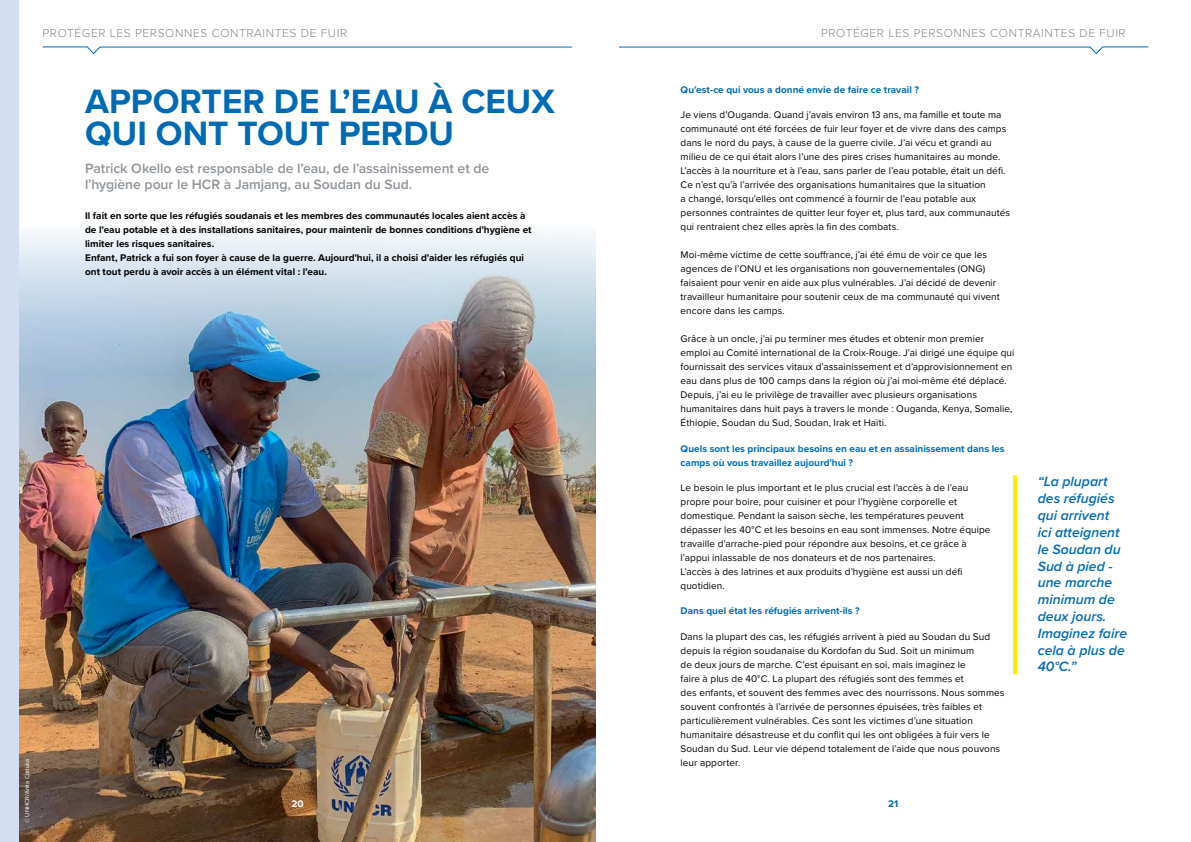
<style>
.page{position:relative;width:1191px;height:842px;background:#fff}
.page>*{position:absolute;margin:0;border:0;box-sizing:border-box;transform-origin:0 0}
.t1{font:700 35px/32px "Proxima Nova";color:#006ab4}
.t2{font:italic 600 14px/16.8px "Proxima Nova";color:#006ab4}
.t3{font:600 14px/16px "Proxima Nova";letter-spacing:-.005em;color:#8f9499}
.t4{font:300 12px "Proxima Nova";letter-spacing:.05em;color:#878787}
.t5{font:10px/14px "Proxima Nova";letter-spacing:.005em;color:#000}
.t6{font:700 10px/14px "Proxima Nova";letter-spacing:.005em;color:#000}
.t7{font:700 10px/14px "Proxima Nova";letter-spacing:.005em;color:#006ab4}
.t8{font:700 10px "Proxima Nova";color:#fff}
.t9{font:6px "Proxima Nova";color:#fff}
</style>
<div class="page">
<img style="left:19px;top:233px;width:576px;height:609px">
<hr style="left:1013px;top:475px;width:4px;height:199px;background:#ffea00">
<div style="left:16px;top:750px;width:22px;height:81px;background:#000;opacity:.12"></div>
<svg style="left:619px;top:47px;width:529px;height:7px"></svg>
<svg style="left:42px;top:47px;width:530px;height:7px"></svg>
<div style="left:0;top:0;width:19px;height:842px;background:#d3def2"></div>
<p class="t4" style="left:43px;top:24px;width:306px">PROTÉGER LES PERSONNES CONTRAINTES DE FUIR</p>
<p class="t4" style="left:821px;top:24px;width:306px">PROTÉGER LES PERSONNES CONTRAINTES DE FUIR</p>
<h1 class="t1" style="left:85px;top:84px;width:471px">APPORTER DE L’EAU À CEUX<br>QUI ONT TOUT PERDU</h1>
<h2 class="t3" style="left:85px;top:160px;width:406px">Patrick Okello est responsable de l’eau, de l’assainissement et de l’hygiène pour le HCR à Jamjang, au Soudan du Sud.</h2>
<p class="t6" style="left:85px;top:209px;width:448px">Il fait en sorte que les réfugiés soudanais et les membres des communautés locales aient accès à de l’eau potable et à des installations sanitaires, pour maintenir de bonnes conditions d’hygiène et limiter les risques sanitaires.<br>Enfant, Patrick a fui son foyer à cause de la guerre. Aujourd’hui, il a choisi d’aider les réfugiés qui ont tout perdu à avoir accès à un élément vital : l’eau.</p>
<p class="t9" style="left:23px;top:823px;width:65px;rotate:-90deg">© UNHCR/Anita Corluka</p>
<p class="t8" style="left:292px;top:796px;width:14px">20</p>
<p class="t7" style="left:680px;top:82px;width:240px">Qu’est-ce qui vous a donné envie de faire ce travail ?</p>
<p class="t5" style="left:680px;top:108px;width:331px">Je viens d’Ouganda. Quand j’avais environ 13 ans, ma famille et toute ma communauté ont été forcées de fuir leur foyer et de vivre dans des camps dans le nord du pays, à cause de la guerre civile. J’ai vécu et grandi au milieu de ce qui était alors l’une des pires crises humanitaires au monde.<br>L’accès à la nourriture et à l’eau, sans parler de l’eau potable, était un défi.<br>Ce n’est qu’à l’arrivée des organisations humanitaires que la situation<br>a changé, lorsqu’elles ont commencé à fournir de l’eau potable aux personnes contraintes de quitter leur foyer et, plus tard, aux communautés qui rentraient chez elles après la fin des combats.</p>
<p class="t5" style="left:680px;top:248px;width:321px">Moi-même victime de cette souffrance, j’ai été ému de voir ce que les agences de l’ONU et les organisations non gouvernementales (ONG) faisaient pour venir en aide aux plus vulnérables. J’ai décidé de devenir travailleur humanitaire pour soutenir ceux de ma communauté qui vivent encore dans les camps.</p>
<p class="t5" style="left:680px;top:332px;width:335px">Grâce à un oncle, j’ai pu terminer mes études et obtenir mon premier emploi au Comité international de la Croix-Rouge. J’ai dirigé une équipe qui fournissait des services vitaux d’assainissement et d’approvisionnement en eau dans plus de 100 camps dans la région où j’ai moi-même été déplacé.<br>Depuis, j’ai eu le privilège de travailler avec plusieurs organisations humanitaires dans huit pays à travers le monde : Ouganda, Kenya, Somalie, Éthiopie, Soudan du Sud, Soudan, Irak et Haïti.</p>
<p class="t7" style="left:680px;top:441px;width:325px">Quels sont les principaux besoins en eau et en assainissement dans les camps où vous travaillez aujourd’hui ?</p>
<p class="t5" style="left:680px;top:480px;width:311px">Le besoin le plus important et le plus crucial est l’accès à de l’eau propre pour boire, pour cuisiner et pour l’hygiène corporelle et domestique. Pendant la saison sèche, les températures peuvent dépasser les 40°C et les besoins en eau sont immenses. Notre équipe travaille d’arrache-pied pour répondre aux besoins, et ce grâce à l’appui inlassable de nos donateurs et de nos partenaires.<br>L’accès à des latrines et aux produits d’hygiène est aussi un défi quotidien.</p>
<p class="t7" style="left:680px;top:604px;width:181px">Dans quel état les réfugiés arrivent-ils ?</p>
<p class="t5" style="left:680px;top:629px;width:325px">Dans la plupart des cas, les réfugiés arrivent à pied au Soudan du Sud depuis la région soudanaise du Kordofan du Sud. Soit un minimum<br>de deux jours de marche. C’est épuisant en soi, mais imaginez le<br>faire à plus de 40°C. La plupart des réfugiés sont des femmes et<br>des enfants, et souvent des femmes avec des nourrissons. Nous sommes souvent confrontés à l’arrivée de personnes épuisées, très faibles et particulièrement vulnérables. Ces sont les victimes d’une situation humanitaire désastreuse et du conflit qui les ont obligées à fuir vers le Soudan du Sud. Leur vie dépend totalement de l’aide que nous pouvons leur apporter.</p>
<p class="t7" style="left:888px;top:797px;width:12px">21</p>
<h2 class="t2" style="left:1037px;top:473px;width:91px">“La plupart des réfugiés qui arrivent<br>ici atteignent le Soudan du<br>Sud à pied - une marche minimum de deux jours.<br>Imaginez faire cela à plus de<br>40°C.”</h2>
</div>
